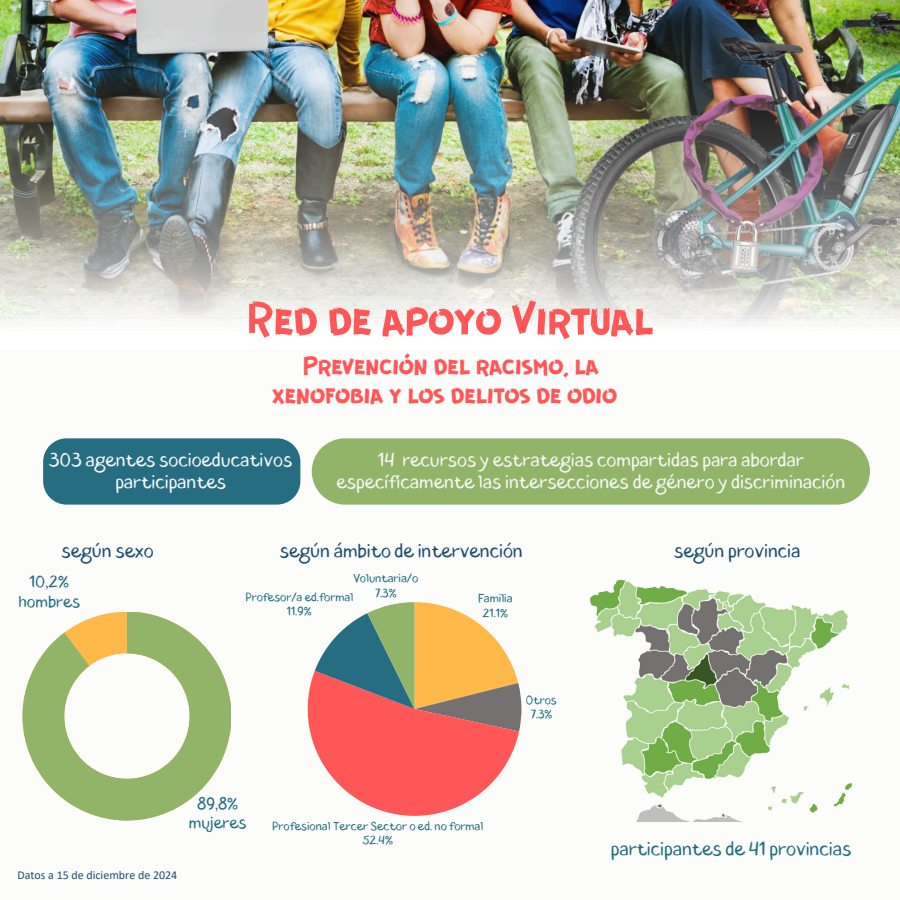
<style>
.page{position:relative;width:900px;height:900px;background:#fcfdfb}
.page>*{position:absolute;margin:0;border:0;box-sizing:border-box;transform-origin:0 0}
.t1{font:50.3px "GUERRILLA";letter-spacing:-.04em;color:#ff5757}
.t2{font:28.6px/28.4px "GUERRILLA";letter-spacing:-.04em;color:#ff5757;text-align:center}
.t3{font:18.8px/22.5px "Blushes";color:#f6f6f6;text-align:center}
.t4{font:18.8px "Blushes";color:#1f4e70}
.t5{font:18.8px "Blushes";color:#266d82}
.t6{font:16.3px/19.5px "Blushes";color:#266d82;text-align:center}
.t7{font:12px "Calibri";color:#1f4e70}
.t8{font:11.8px/14.4px "Blushes";color:#266d82;text-align:center}
</style>
<div class="page">
<img style="left:0;top:0;width:900px;height:322px">
<div style="left:43px;top:438px;width:257px;height:67px;background:#266d82;border-radius:23px"></div>
<div style="left:312px;top:438px;width:558px;height:67px;background:#91b468"></div>
<svg style="left:23px;top:612px;width:208px;height:209px"></svg>
<svg style="left:308px;top:602px;width:214px;height:214px"></svg>
<img style="left:591px;top:579px;width:260px;height:243px">
<p class="t1" style="left:246px;top:286px;width:410px">Red de apoyo Virtual</p>
<h1 class="t2" style="left:272px;top:350px;width:347px">Prevención del racismo, la xenofobia y los delitos de odio</h1>
<h2 class="t3" style="left:49px;top:449px;width:245px">303 agentes socioeducativos participantes</h2>
<p class="t3" style="left:336px;top:449px;width:510px">14 recursos y estrategias compartidas para abordar específicamente las intersecciones de género y discriminación</p>
<p class="t4" style="left:62px;top:538px;width:94px">según sexo</p>
<p class="t4" style="left:280px;top:538px;width:244px">según ámbito de intervención</p>
<h4 class="t6" style="left:19px;top:572px;width:63px">10,2% hombres</h4>
<p class="t8" style="left:353px;top:572px;width:66px">Voluntaria/o<br>7.3%</p>
<p class="t8" style="left:245px;top:590px;width:109px">Profesor/a ed.formal<br>11.9%</p>
<p class="t8" style="left:478px;top:591px;width:36px">Familia<br>21.1%</p>
<p class="t8" style="left:526px;top:693px;width:32px">Otros<br>7.3%</p>
<p class="t6" style="left:189px;top:794px;width:59px">89,8% mujeres</p>
<p class="t7" style="left:17px;top:870px;width:161px">Datos a 15 de diciembre de 2024</p>
<p class="t8" style="left:272px;top:819px;width:213px">Profesional Tercer Sector o ed. no formal<br>52.4%</p>
<p class="t4" style="left:674px;top:538px;width:128px">según provincia</p>
<p class="t5" style="left:611px;top:836px;width:242px">participantes de 41 provincias</p>
</div>
